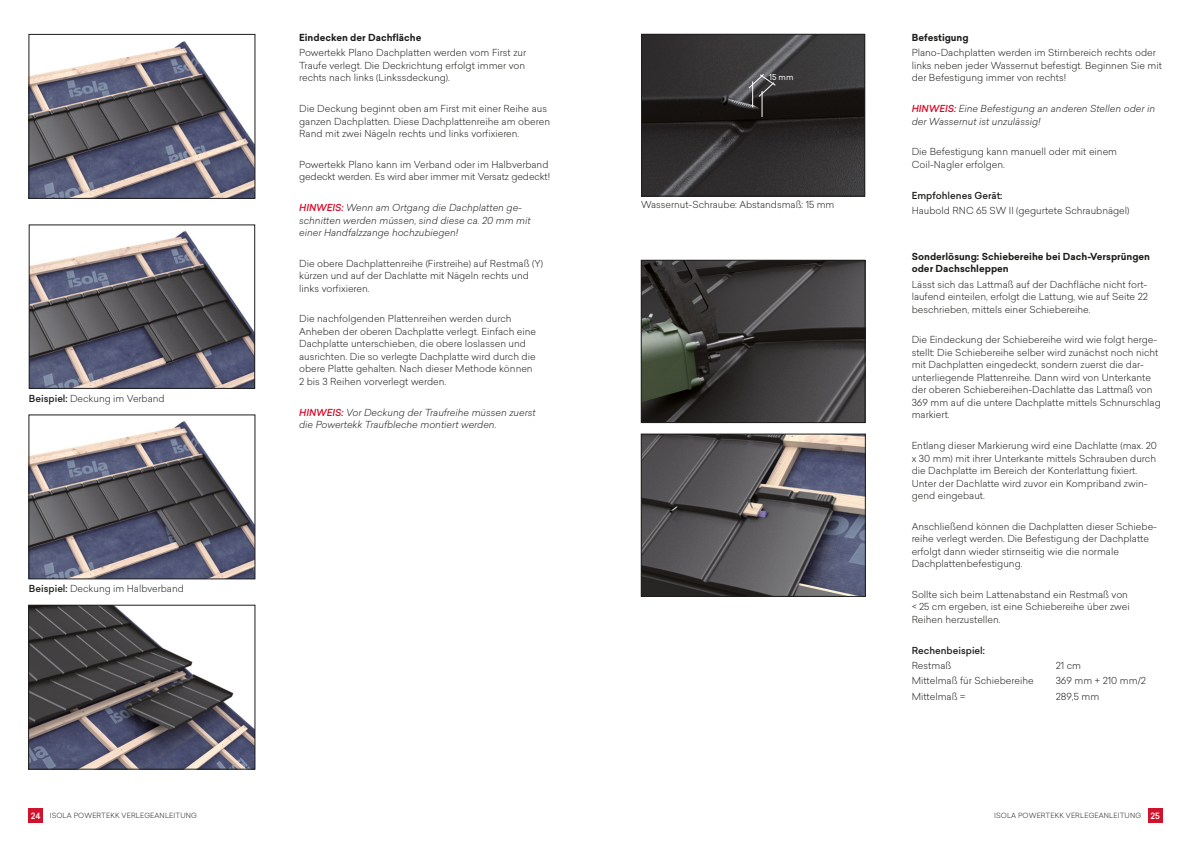
<style>
.page{position:relative;width:1191px;height:842px;background:#fff}
.page>*{position:absolute;margin:0;border:0;box-sizing:border-box;transform-origin:0 0}
.t1{font:300 9.5px/12.5px "Sailec";color:#1d1d1b}
.t2{font:italic 300 9.5px/12.5px "Sailec";color:#1d1d1b}
.t3{font:700 9.5px/12.5px "Sailec";color:#1d1d1b}
.t4{font:500 9.5px "Sailec";color:#1d1d1b}
.t5{font:8px "Sailec";color:#fff}
.t6{font:300 7px "Sailec";letter-spacing:.02em;color:#1d1d1b}
.s1{font-weight:500}
.s2{font-weight:500;color:#da0725}
.s3{font-weight:500;font-size:8.5px;color:#fff}
</style>
<div class="page">
<div style="left:28px;top:808px;width:15px;height:15px;background:#d0122d"></div>
<div style="left:1147px;top:808px;width:15px;height:15px;background:#d0122d"></div>
<img style="left:31px;top:231px;width:222px;height:156px">
<div style="left:29px;top:225px;width:226px;height:164px;border:1px solid #1d1d1b"></div>
<img style="left:30px;top:607px;width:223px;height:160px">
<div style="left:28px;top:605px;width:227px;height:164px;border:1px solid #1d1d1b"></div>
<img style="left:31px;top:421px;width:222px;height:156px">
<div style="left:29px;top:415px;width:226px;height:164px;border:1px solid #1d1d1b"></div>
<img style="left:31px;top:41px;width:222px;height:156px">
<div style="left:29px;top:34px;width:226px;height:165px;border:1px solid #1d1d1b"></div>
<img style="left:643px;top:262px;width:220px;height:159px">
<div style="left:641px;top:260px;width:224px;height:163px;border:1px solid #1d1d1b"></div>
<img style="left:643px;top:436px;width:220px;height:159px">
<div style="left:641px;top:434px;width:224px;height:163px;border:1px solid #1d1d1b"></div>
<img style="left:643px;top:36px;width:220px;height:158px">
<div style="left:641px;top:34px;width:224px;height:162px;border:1px solid #1d1d1b"></div>
<svg style="left:748px;top:74px;width:28px;height:43px"></svg>
<p class="t1" style="left:29px;top:392px;width:137px"><span class="s1">Beispiel:</span> Deckung im Verband</p>
<p class="t1" style="left:29px;top:582px;width:156px"><span class="s1">Beispiel:</span> Deckung im Halbverband</p>
<p class="t3" style="left:299px;top:32px;width:124px">Eindecken der Dachfläche</p>
<p class="t1" style="left:299px;top:46px;width:228px;text-align:justify">Powertekk Plano Dachplatten werden vom First zur Traufe verlegt. Die Deckrichtung erfolgt immer von rechts nach links (Linkssdeckung).</p>
<p class="t1" style="left:299px;top:102px;width:252px">Die Deckung beginnt oben am First mit einer Reihe aus ganzen Dachplatten. Diese Dachplattenreihe am oberen<br>Rand mit zwei Nägeln rechts und links vorfixieren.</p>
<p class="t1" style="left:299px;top:158px;width:252px">Powertekk Plano kann im Verband oder im Halbverband gedeckt werden. Es wird aber immer mit Versatz gedeckt!</p>
<p class="t2" style="left:299px;top:201px;width:233px"><span class="s2">HINWEIS:</span> Wenn am Ortgang die Dachplatten ge&shy;schnitten werden müssen, sind diese ca. 20 mm mit einer Handfalzzange hochzubiegen!</p>
<p class="t1" style="left:299px;top:257px;width:245px">Die obere Dachplattenreihe (Firstreihe) auf Restmaß (Y) kürzen und auf der Dachlatte mit Nägeln rechts und links vorfixieren.</p>
<p class="t1" style="left:299px;top:312px;width:238px">Die nachfolgenden Plattenreihen werden durch Anheben der oberen Dachplatte verlegt. Einfach eine Dachplatte unterschieben, die obere loslassen und ausrichten. Die so verlegte Dachplatte wird durch die obere Platte gehalten. Nach dieser Methode können 2 bis 3 Reihen vorverlegt werden.</p>
<p class="t2" style="left:299px;top:406px;width:238px"><span class="s2">HINWEIS:</span> Vor Deckung der Traufreihe müssen zuerst die Powertekk Traufbleche montiert werden.</p>
<p class="t5" style="left:769px;top:71px;width:26px">15 mm</p>
<p class="t1" style="left:641px;top:198px;width:195px">Wassernut-Schraube: Abstandsmaß: 15 mm</p>
<p class="t3" style="left:911px;top:32px;width:58px">Befestigung</p>
<p class="t1" style="left:911px;top:46px;width:252px">Plano-Dachplatten werden im Stirnbereich rechts oder links neben jeder Wassernut befestigt. Beginnen Sie mit der Befestigung immer von rechts!</p>
<p class="t2" style="left:911px;top:102px;width:245px"><span class="s2">HINWEIS:</span> Eine Befestigung an anderen Stellen oder in der Wassernut ist unzulässig!</p>
<p class="t1" style="left:911px;top:145px;width:207px">Die Befestigung kann manuell oder mit einem<br>Coil-Nagler erfolgen.</p>
<p class="t4" style="left:911px;top:188px;width:92px">Empfohlenes Gerät:</p>
<p class="t1" style="left:911px;top:204px;width:219px">Haubold RNC 65 SW II (gegurtete Schraubnägel)</p>
<p class="t3" style="left:911px;top:250px;width:240px">Sonderlösung: Schiebereihe bei Dach-Versprüngen oder Dachschleppen</p>
<p class="t1" style="left:911px;top:278px;width:238px;text-align:justify">Lässt sich das Lattmaß auf der Dachfläche nicht fort&shy;laufend einteilen, erfolgt die Lattung, wie auf Seite 22 beschrieben, mittels einer Schiebereihe.</p>
<p class="t1" style="left:911px;top:333px;width:250px">Die Eindeckung der Schiebereihe wird wie folgt herge&shy;stellt: Die Schiebereihe selber wird zunächst noch nicht mit Dachplatten eingedeckt, sondern zuerst die dar&shy;unterliegende Plattenreihe. Dann wird von Unterkante der oberen Schiebereihen-Dachlatte das Lattmaß von 369 mm auf die untere Dachplatte mittels Schnurschlag markiert.</p>
<p class="t1" style="left:911px;top:439px;width:247px">Entlang dieser Markierung wird eine Dachlatte (max. 20 x 30 mm) mit ihrer Unterkante mittels Schrauben durch die Dachplatte im Bereich der Konterlattung fixiert.<br>Unter der Dachlatte wird zuvor ein Kompriband zwin&shy;gend eingebaut.</p>
<p class="t1" style="left:911px;top:520px;width:247px">Anschließend können die Dachplatten dieser Schiebe&shy;reihe verlegt werden. Die Befestigung der Dachplatte erfolgt dann wieder stirnseitig wie die normale Dachplattenbefestigung.</p>
<p class="t1" style="left:911px;top:588px;width:219px">Sollte sich beim Lattenabstand ein Restmaß von &lt; 25 cm ergeben, ist eine Schiebereihe über zwei<br>Reihen herzustellen.</p>
<p class="t4" style="left:911px;top:643px;width:75px">Rechenbeispiel:</p>
<p class="t1" style="left:911px;top:659px;width:41px">Restmaß</p>
<p class="t1" style="left:1055px;top:659px;width:27px">21 cm</p>
<p class="t1" style="left:911px;top:674px;width:123px">Mittelmaß für Schiebereihe</p>
<p class="t1" style="left:1055px;top:674px;width:92px">369 mm + 210 mm/2</p>
<p class="t1" style="left:911px;top:690px;width:55px">Mittelmaß =</p>
<p class="t1" style="left:1055px;top:690px;width:45px">289,5 mm</p>
<p class="t6" style="left:31px;top:811px;width:167px"><span class="s3">24</span> ISOLA POWERTEKK VERLEGEANLEITUNG</p>
<p class="t6" style="left:994px;top:811px;width:167px">ISOLA POWERTEKK VERLEGEANLEITUNG <span class="s3">25</span></p>
</div>
